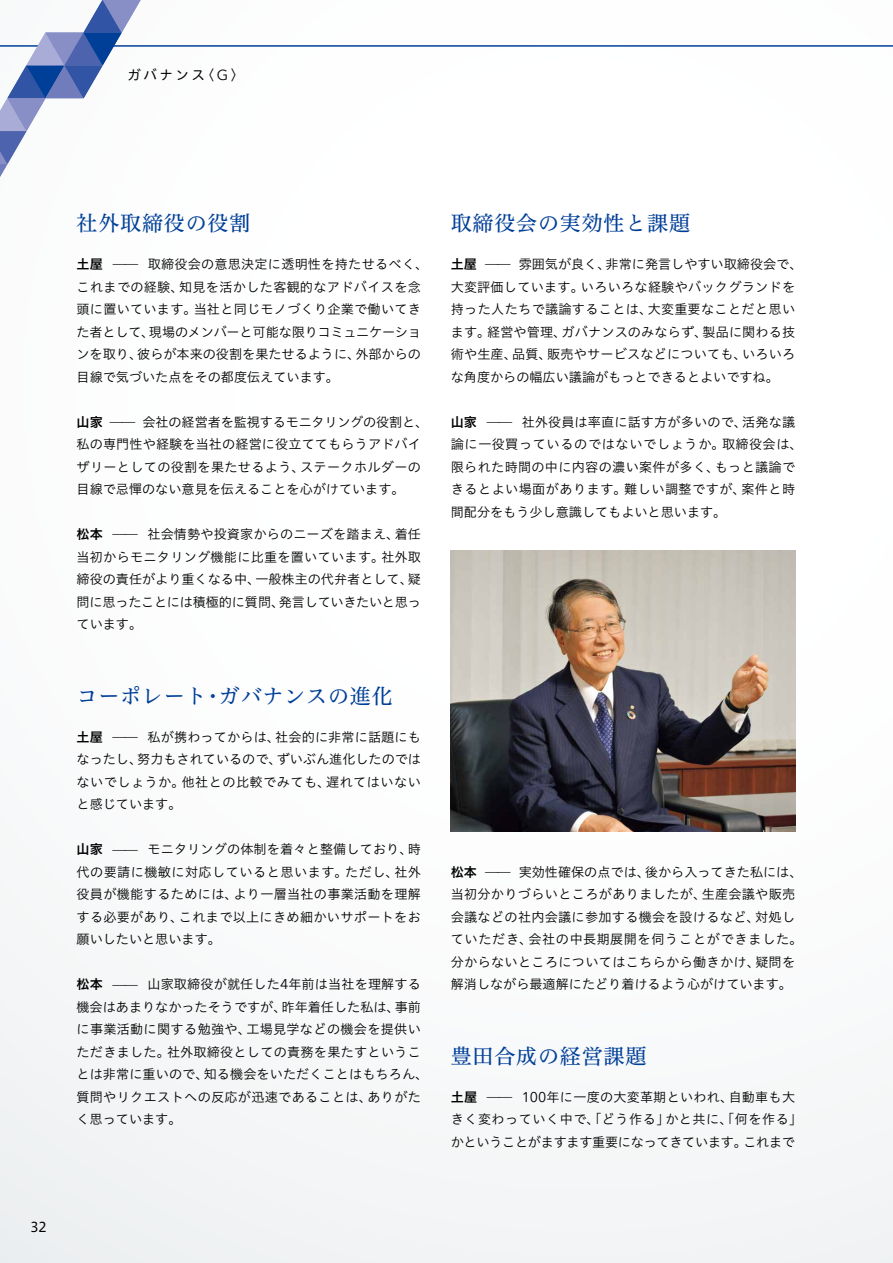
<style>
.page{position:relative;width:893px;height:1263px;background:#fff}
.page>*{position:absolute;margin:0;border:0;box-sizing:border-box;transform-origin:0 0}
.t1{font:21px "Hiragino UD Serif Std W4";letter-spacing:.04em;color:#003f98}
.t2{font:13.5px "Hiragino UD Sans Std W4";letter-spacing:.185em;color:#000}
.t3{font:13.2px/22.5px "Hiragino UD Sans Std W3";letter-spacing:.01em;color:#000}
.s1{font-family:"Avenir Next";font-size:14.55px}
.s2{font-family:"Hiragino UD Sans Std W6"}
.s3{font-family:"Avenir Next";font-size:14.1px}
</style>
<div class="page">
<img style="left:451px;top:551px;width:344px;height:280px">
<hr style="left:77px;top:45px;width:816px;height:1px;background:#003f98">
<svg style="left:0;top:0;width:141px;height:177px"></svg>
<p class="t2" style="left:128px;top:65px;width:118px">ガバナンス〈<span class="s1">G</span>〉</p>
<p class="t2" style="left:30px;top:1217px;width:18px">32</p>
<h1 class="t1" style="left:77px;top:207px;width:175px">社外取締役の役割</h1>
<p class="t3" style="left:77px;top:252px;width:353px"><span class="s2">土屋</span> —— 取締役会の意思決定に透明性を持たせるべく、これまでの経験、知見を活かした客観的なアドバイスを念頭に置いています。当社と同じモノづくり企業で働いてきた者として、現場のメンバーと可能な限りコミュニケーションを取り、彼らが本来の役割を果たせるように、外部からの目線で気づいた点をその都度伝えています。</p>
<p class="t3" style="left:77px;top:410px;width:353px"><span class="s2">山家</span> —— 会社の経営者を監視するモニタリングの役割と、私の専門性や経験を当社の経営に役立ててもらうアドバイザリーとしての役割を果たせるよう、ステークホルダーの目線で忌憚のない意見を伝えることを心がけています。</p>
<p class="t3" style="left:77px;top:522px;width:346px;text-align:justify"><span class="s2">松本</span> —— 社会情勢や投資家からのニーズを踏まえ、着任当初からモニタリング機能に比重を置いています。社外取締役の責任がより重くなる中、一般株主の代弁者として、疑問に思ったことには積極的に質問、発言していきたいと思っています。</p>
<h1 class="t1" style="left:77px;top:680px;width:318px">コーポレート・ガバナンスの進化</h1>
<p class="t3" style="left:77px;top:725px;width:346px;text-align:justify"><span class="s2">土屋</span> —— 私が携わってからは、社会的に非常に話題にもなったし、努力もされているので、ずいぶん進化したのではないでしょうか。他社との比較でみても、遅れてはいないと感じています。</p>
<p class="t3" style="left:77px;top:837px;width:346px;text-align:justify"><span class="s2">山家</span> —— モニタリングの体制を着々と整備しており、時代の要請に機敏に対応していると思います。ただし、社外役員が機能するためには、より一層当社の事業活動を理解する必要があり、これまで以上にきめ細かいサポートをお願いしたいと思います。</p>
<p class="t3" style="left:77px;top:972px;width:353px"><span class="s2">松本</span> —— 山家取締役が就任した<span class="s3">4</span>年前は当社を理解する機会はあまりなかったそうですが、昨年着任した私は、事前に事業活動に関する勉強や、工場見学などの機会を提供いただきました。社外取締役としての責務を果たすということは非常に重いので、知る機会をいただくことはもちろん、質問やリクエストへの反応が迅速であることは、ありがたく思っています。</p>
<h1 class="t1" style="left:451px;top:207px;width:241px">取締役会の実効性と課題</h1>
<p class="t3" style="left:451px;top:252px;width:353px"><span class="s2">土屋</span> —— 雰囲気が良く、非常に発言しやすい取締役会で、大変評価しています。いろいろな経験やバックグランドを持った人たちで議論することは、大変重要なことだと思います。経営や管理、ガバナンスのみならず、製品に関わる技術や生産、品質、販売やサービスなどについても、いろいろな角度からの幅広い議論がもっとできるとよいですね。</p>
<p class="t3" style="left:451px;top:410px;width:353px"><span class="s2">山家</span> —— 社外役員は率直に話す方が多いので、活発な議論に一役買っているのではないでしょうか。取締役会は、限られた時間の中に内容の濃い案件が多く、もっと議論できるとよい場面があります。難しい調整ですが、案件と時間配分をもう少し意識してもよいと思います。</p>
<p class="t3" style="left:451px;top:860px;width:353px"><span class="s2">松本</span> —— 実効性確保の点では、後から入ってきた私には、当初分かりづらいところがありましたが、生産会議や販売会議などの社内会議に参加する機会を設けるなど、対処していただき、会社の中長期展開を伺うことができました。分からないところについてはこちらから働きかけ、疑問を解消しながら最適解にたどり着けるよう心がけています。</p>
<h1 class="t1" style="left:451px;top:1040px;width:197px">豊田合成の経営課題</h1>
<p class="t3" style="left:451px;top:1085px;width:353px"><span class="s2">土屋</span> —— <span class="s3">100</span>年に一度の大変革期といわれ、自動車も大きく変わっていく中で、「どう作る」かと共に、「何を作る」かということがますます重要になってきています。これまで</p>
</div>
